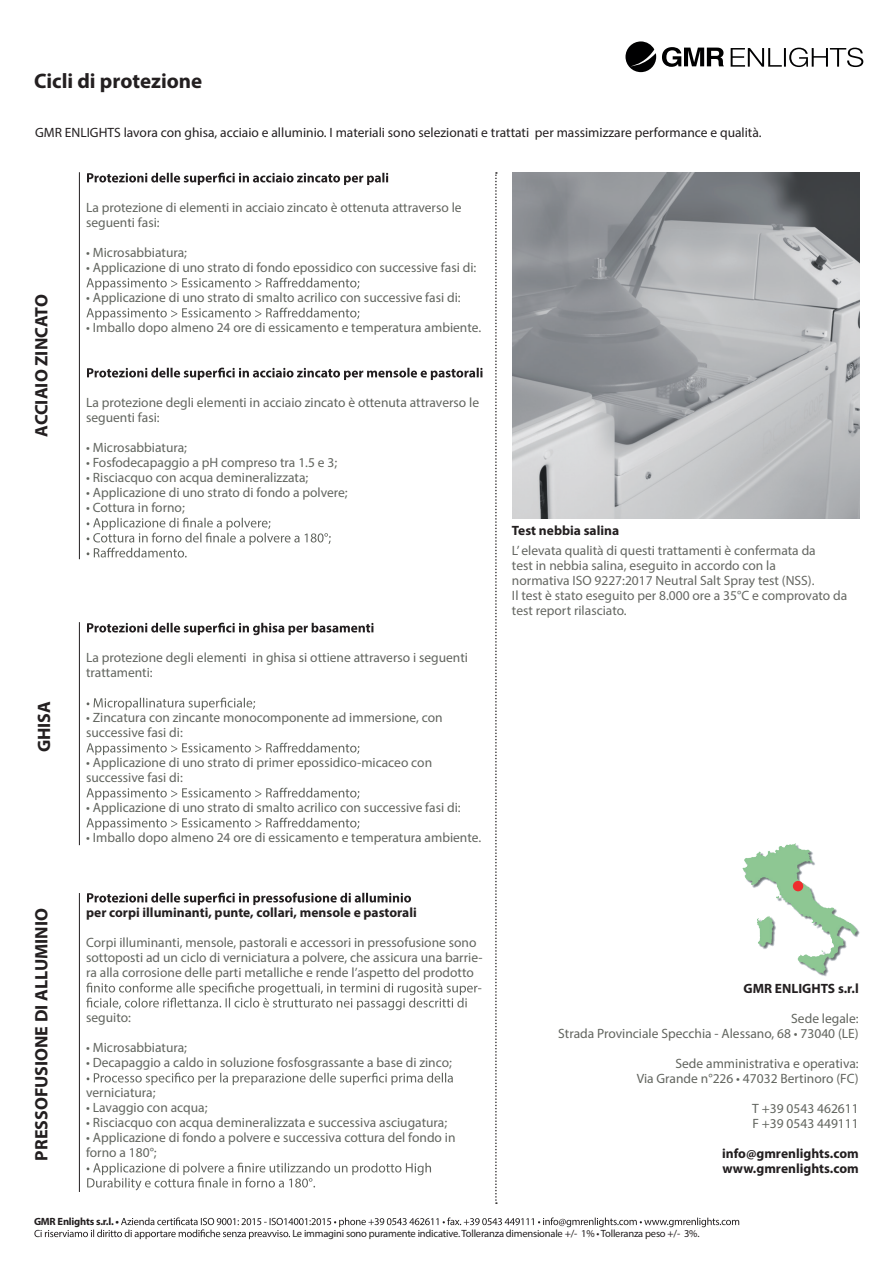
<style>
.page{position:relative;width:893px;height:1263px;background:#fff}
.page>*{position:absolute;margin:0;border:0;box-sizing:border-box;transform-origin:0 0}
.t1{font:700 21px "Myriad Pro";color:#231f20}
.t2{font:700 18px "Myriad Pro";color:#231f20}
.t3{font:13.5px/15px "Myriad Pro";color:#62655f}
.t4{font:13.5px/15px "Myriad Pro";color:#656762}
.t5{font:700 13.5px/15px "Myriad Pro";color:#231f20}
.t6{font:13.5px "Myriad Pro";color:#231f20}
.t7{font:10.5px "Myriad Pro";letter-spacing:-.02em;color:#231f20}
.t8{font:700 10.5px "Myriad Pro";letter-spacing:-.02em;color:#231f20}
</style>
<div class="page">
<svg style="left:87px;top:173px;width:301px;height:12px"></svg>
<svg style="left:86px;top:278px;width:273px;height:12px"></svg>
<svg style="left:86px;top:308px;width:273px;height:12px"></svg>
<svg style="left:87px;top:368px;width:395px;height:12px"></svg>
<svg style="left:87px;top:518px;width:244px;height:39px"></svg>
<svg style="left:87px;top:623px;width:286px;height:12px"></svg>
<svg style="left:87px;top:698px;width:168px;height:12px"></svg>
<svg style="left:86px;top:743px;width:273px;height:12px"></svg>
<svg style="left:86px;top:788px;width:273px;height:12px"></svg>
<svg style="left:86px;top:818px;width:273px;height:12px"></svg>
<svg style="left:87px;top:893px;width:324px;height:12px"></svg>
<svg style="left:86px;top:983px;width:395px;height:27px"></svg>
<svg style="left:87px;top:1073px;width:366px;height:12px"></svg>
<svg style="left:87px;top:1163px;width:344px;height:27px"></svg>
<hr style="left:79px;top:172px;width:1px;height:387px;background:#231f20">
<svg style="left:495px;top:172px;width:2px;height:1032px"></svg>
<hr style="left:79px;top:622px;width:1px;height:223px;background:#231f20">
<hr style="left:79px;top:893px;width:1px;height:299px;background:#231f20">
<img style="left:513px;top:172px;width:346px;height:346px">
<img style="left:742px;top:843px;width:118px;height:133px">
<div style="left:793px;top:881px;width:10px;height:10px;background:#ee2d2d;border-radius:50%"></div>
<svg style="left:34px;top:1217px;width:705px;height:22px"></svg>
<svg style="left:625px;top:41px;width:31px;height:31px"></svg>
<svg style="left:662px;top:47px;width:62px;height:20px"></svg>
<svg style="left:731px;top:48px;width:132px;height:19px"></svg>
<h1 class="t1" style="left:34px;top:67px;width:170px">Cicli di protezione</h1>
<p class="t6" style="left:35px;top:124px;width:728px">GMR ENLIGHTS lavora con ghisa, acciaio e alluminio. I materiali sono selezionati e trattati per massimizzare performance e qualità.</p>
<h2 class="t2" style="left:30px;top:437px;width:144px;rotate:-90deg">ACCIAIO ZINCATO</h2>
<p class="t3" style="left:86px;top:200px;width:377px">La protezione di elementi in acciaio zincato è ottenuta attraverso le seguenti fasi:</p>
<p class="t3" style="left:86px;top:245px;width:102px">• Microsabbiatura;</p>
<p class="t3" style="left:86px;top:260px;width:392px">• Applicazione di uno strato di fondo epossidico con successive fasi di:</p>
<p class="t3" style="left:86px;top:290px;width:376px">• Applicazione di uno strato di smalto acrilico con successive fasi di:</p>
<p class="t3" style="left:86px;top:320px;width:397px">• Imballo dopo almeno 24 ore di essicamento e temperatura ambiente.</p>
<p class="t3" style="left:86px;top:395px;width:394px">La protezione degli elementi in acciaio zincato è ottenuta attraverso le seguenti fasi:</p>
<p class="t3" style="left:86px;top:440px;width:102px">• Microsabbiatura;</p>
<p class="t3" style="left:86px;top:455px;width:253px">• Fosfodecapaggio a pH compreso tra 1.5 e 3;</p>
<p class="t3" style="left:86px;top:470px;width:224px">• Risciacquo con acqua demineralizzata;</p>
<p class="t3" style="left:86px;top:485px;width:263px">• Applicazione di uno strato di fondo a polvere;</p>
<p class="t3" style="left:86px;top:500px;width:100px">• Cottura in forno;</p>
<h2 class="t2" style="left:32px;top:752px;width:53px;rotate:-90deg">GHISA</h2>
<h2 class="t2" style="left:30px;top:1160px;width:254px;rotate:-90deg">PRESSOFUSIONE DI ALLUMINIO</h2>
<p class="t3" style="left:86px;top:650px;width:383px">La protezione degli elementi in ghisa si ottiene attraverso i seguenti trattamenti:</p>
<p class="t3" style="left:86px;top:710px;width:358px">• Zincatura con zincante monocomponente ad immersione, con successive fasi di:</p>
<p class="t3" style="left:86px;top:755px;width:348px">• Applicazione di uno strato di primer epossidico-micaceo con successive fasi di:</p>
<p class="t3" style="left:86px;top:800px;width:376px">• Applicazione di uno strato di smalto acrilico con successive fasi di:</p>
<p class="t3" style="left:86px;top:830px;width:397px">• Imballo dopo almeno 24 ore di essicamento e temperatura ambiente.</p>
<p class="t5" style="left:86px;top:905px;width:332px">per corpi illuminanti, punte, collari, mensole e pastorali</p>
<p class="t3" style="left:86px;top:935px;width:398px">Corpi illuminanti, mensole, pastorali e accessori in pressofusione sono sottoposti ad un ciclo di verniciatura a polvere, che assicura una barrie&shy;ra alla corrosione delle parti metalliche e rende l’aspetto del prodotto</p>
<p class="t3" style="left:86px;top:1010px;width:46px">seguito:</p>
<p class="t3" style="left:86px;top:1040px;width:102px">• Microsabbiatura;</p>
<p class="t3" style="left:86px;top:1055px;width:367px">• Decapaggio a caldo in soluzione fosfosgrassante a base di zinco;</p>
<p class="t3" style="left:86px;top:1085px;width:71px">verniciatura;</p>
<p class="t3" style="left:86px;top:1100px;width:123px">• Lavaggio con acqua;</p>
<p class="t3" style="left:86px;top:1115px;width:363px">• Risciacquo con acqua demineralizzata e successiva asciugatura;</p>
<p class="t3" style="left:86px;top:1130px;width:371px">• Applicazione di fondo a polvere e successiva cottura del fondo in</p>
<p class="t3" style="left:86px;top:1145px;width:72px">forno a 180°;</p>
<p class="t8" style="left:34px;top:1215px;width:87px">GMR Enlights s.r.l. •</p>
<p class="t5" style="left:512px;top:522px;width:109px">Test nebbia salina</p>
<p class="t4" style="left:512px;top:542px;width:337px">L’ elevata qualità di questi trattamenti è confermata da<br>test in nebbia salina, eseguito in accordo con la<br>normativa ISO 9227:2017 Neutral Salt Spray test (NSS).<br>Il test è stato eseguito per 8.000 ore a 35°C e comprovato da test report rilasciato.</p>
<p class="t5" style="left:743px;top:980px;width:117px">GMR ENLIGHTS s.r.l</p>
<p class="t3" style="left:558px;top:1010px;width:302px;text-align:right">Sede legale:<br>Strada Provinciale Specchia - Alessano, 68 • 73040 (LE)</p>
<p class="t3" style="left:637px;top:1055px;width:224px;text-align:right">Sede amministrativa e operativa:<br>Via Grande n°226 • 47032 Bertinoro (FC)</p>
<p class="t3" style="left:752px;top:1100px;width:108px">T +39 0543 462611<br>F +39 0543 449111</p>
<p class="t5" style="left:722px;top:1145px;width:138px">info@gmrenlights.com www.gmrenlights.com</p>
<p class="t7" style="left:292px;top:1227px;width:409px">Le immagini sono puramente indicative. Tolleranza dimensionale +/- 1% • Tolleranza peso +/- 3%.</p>
</div>
